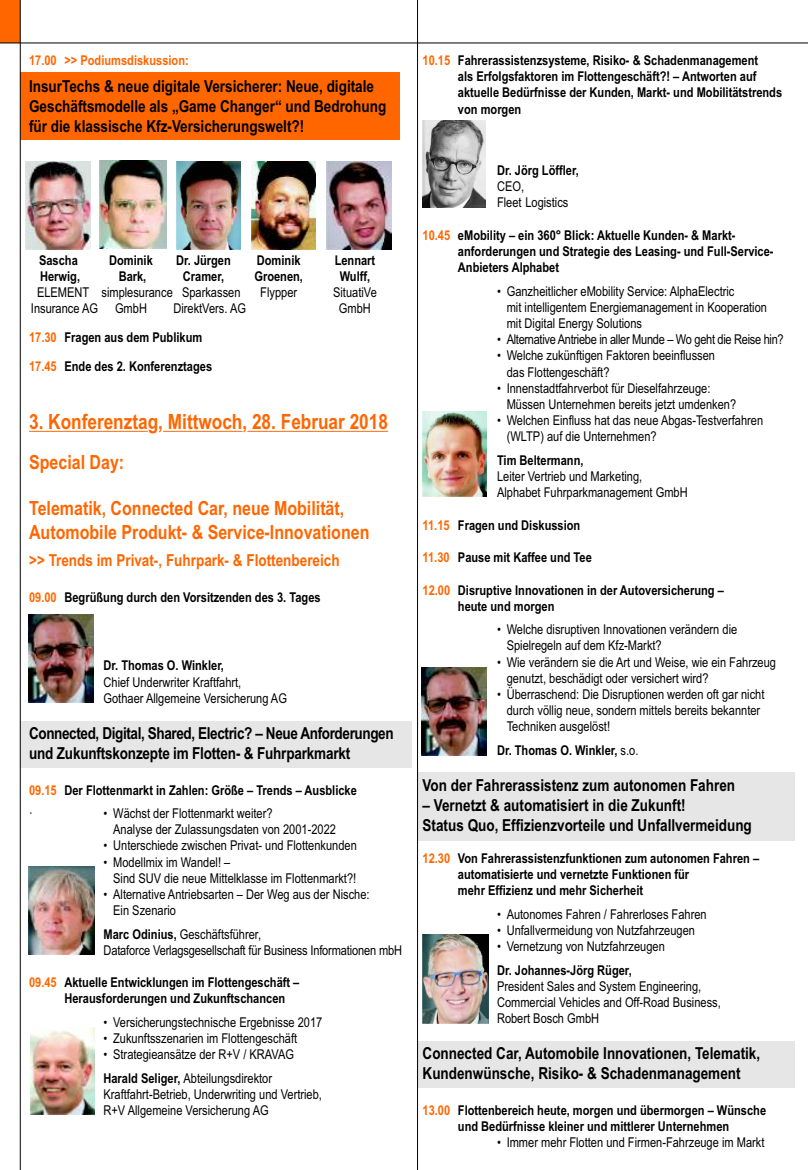
<style>
.page{position:relative;width:808px;height:1170px;background:#fff}
.page>*{position:absolute;margin:0;border:0;box-sizing:border-box;transform-origin:0 0}
.t1{font:700 21px "Arial Narrow";color:#f60}
.t2{font:700 19.5px/23.4px "Arial Narrow";color:#f60}
.t3{font:700 16.5px/19.8px "Arial Narrow";color:#000}
.t4{font:700 16.5px/19.8px "Arial Narrow";letter-spacing:-.025em;color:#000}
.t5{font:700 16.5px "Arial Narrow";color:#f60}
.t6{font:13.5px/16.2px "Arial Narrow";color:#000}
.t7{font:700 13.5px/16.2px "Arial Narrow";color:#000}
.t8{font:700 13.5px/28.8px "Arial Narrow";color:#f60}
.t9{font:13.5px "Arial Narrow";letter-spacing:-.025em;color:#000}
.s1{font-weight:700}
.s2{font-weight:400}
</style>
<div class="page">
<div style="left:418px;top:772px;width:377px;height:68px;background:#e6e6e6"></div>
<div style="left:418px;top:1040px;width:377px;height:47px;background:#e6e6e6"></div>
<div style="left:20px;top:73px;width:379px;height:67px;background:#f60"></div>
<div style="left:20px;top:720px;width:392px;height:47px;background:#e6e6e6"></div>
<hr style="left:29px;top:431px;width:119px;height:1px;background:#f60">
<hr style="left:163px;top:431px;width:79px;height:1px;background:#f60">
<hr style="left:247px;top:431px;width:141px;height:1px;background:#f60">
<img style="left:25px;top:161px;width:66px;height:88px">
<img style="left:177px;top:162px;width:64px;height:87px">
<img style="left:326px;top:162px;width:66px;height:87px">
<img style="left:251px;top:162px;width:65px;height:87px">
<div style="left:0;top:0;width:20px;height:43px;background:#f60"></div>
<hr style="left:0;top:43px;width:808px;height:1px;background:#000">
<hr style="left:417px;top:0;width:1px;height:1169px;background:#000">
<hr style="left:20px;top:0;width:1px;height:1169px;background:#000">
<img style="left:422px;top:121px;width:63px;height:86px">
<img style="left:29px;top:614px;width:65px;height:88px">
<img style="left:29px;top:866px;width:65px;height:88px">
<img style="left:30px;top:1027px;width:64px;height:87px">
<img style="left:422px;top:411px;width:64px;height:85px">
<img style="left:422px;top:667px;width:65px;height:88px">
<img style="left:422px;top:934px;width:67px;height:88px">
<img style="left:100px;top:160px;width:67px;height:88px">
<p class="t8" style="left:29px;top:47px;width:161px">17.00 &gt;&gt; Podiumsdiskussion:</p>
<p class="t3" style="left:29px;top:78px;width:359px">InsurTechs &amp; neue digitale Versicherer: Neue, digitale<br>Geschäftsmodelle als „Game Changer“ und Bedrohung für die klassische Kfz-Versicherungswelt?!</p>
<p class="t7" style="left:39px;top:253px;width:40px">Sascha</p>
<p class="t7" style="left:109px;top:253px;width:45px">Dominik</p>
<p class="t7" style="left:176px;top:253px;width:56px">Dr. Jürgen</p>
<p class="t7" style="left:257px;top:253px;width:45px">Dominik</p>
<p class="t7" style="left:335px;top:253px;width:42px">Lennart</p>
<p class="t7" style="left:40px;top:269px;width:41px">Herwig,</p>
<p class="t7" style="left:119px;top:269px;width:29px">Bark,</p>
<p class="t7" style="left:183px;top:269px;width:43px">Cramer,</p>
<p class="t7" style="left:254px;top:269px;width:50px">Groenen,</p>
<p class="t7" style="left:340px;top:269px;width:32px">Wulff,</p>
<p class="t6" style="left:37px;top:285px;width:205px">ELEMENT simplesurance Sparkassen</p>
<p class="t6" style="left:260px;top:285px;width:38px">Flypper</p>
<p class="t6" style="left:333px;top:285px;width:45px">SituatiVe</p>
<p class="t6" style="left:31px;top:301px;width:69px">Insurance AG</p>
<p class="t6" style="left:115px;top:301px;width:33px">GmbH</p>
<p class="t6" style="left:173px;top:301px;width:74px">DirektVers. AG</p>
<p class="t6" style="left:339px;top:301px;width:33px">GmbH</p>
<p class="t8" style="left:29px;top:324px;width:29px">17.30<br>17.45</p>
<p class="t7" style="left:64px;top:324px;width:149px;line-height:28.8px">Fragen aus dem Publikum<br>Ende des 2. Konferenztages</p>
<h1 class="t1" style="left:29px;top:413px;width:360px">3. Konferenztag, Mittwoch, 28. Februar 2018</h1>
<h2 class="t2" style="left:29px;top:452px;width:97px">Special Day:</h2>
<h2 class="t2" style="left:29px;top:498px;width:342px">Telematik, Connected Car, neue Mobilität,<br>Automobile Produkt- &amp; Service-Innovationen</h2>
<p class="t5" style="left:29px;top:553px;width:312px">&gt;&gt; Trends im Privat-, Fuhrpark- &amp; Flottenbereich</p>
<p class="t8" style="left:29px;top:584px;width:29px">09.00</p>
<p class="t7" style="left:64px;top:590px;width:258px">Begrüßung durch den Vorsitzenden des 3. Tages</p>
<p class="t7" style="left:104px;top:658px;width:122px">Dr. Thomas O. Winkler,</p>
<p class="t6" style="left:104px;top:674px;width:185px">Chief Underwriter Kraftfahrt,<br>Gothaer Allgemeine Versicherung AG</p>
<p class="t4" style="left:29px;top:724px;width:366px">Connected, Digital, Shared, Electric? – Neue Anforderungen und Zukunftskonzepte im Flotten- &amp; Fuhrparkmarkt</p>
<p class="t7" style="left:64px;top:782px;width:294px">Der Flottenmarkt in Zahlen: Größe – Trends – Ausblicke</p>
<p class="t6" style="left:29px;top:806px;width:5px">·</p>
<p class="t6" style="left:113px;top:806px;width:224px;text-indent:-10px">• Wächst der Flottenmarkt weiter?<br>Analyse der Zulassungsdaten von 2001-2022</p>
<p class="t6" style="left:104px;top:838px;width:255px">• Unterschiede zwischen Privat- und Flottenkunden</p>
<p class="t6" style="left:113px;top:854px;width:245px;text-indent:-10px">• Modellmix im Wandel! –<br>Sind SUV die neue Mittelklasse im Flottenmarkt?!</p>
<p class="t6" style="left:113px;top:887px;width:258px;text-indent:-10px">• Alternative Antriebsarten – Der Weg aus der Nische:<br>Ein Szenario</p>
<p class="t6" style="left:104px;top:926px;width:300px"><span class="s1">Marc Odinius,</span> Geschäftsführer,<br>Dataforce Verlagsgesellschaft für Business Informationen mbH</p>
<p class="t7" style="left:64px;top:975px;width:236px">Aktuelle Entwicklungen im Flottengeschäft –<br>Herausforderungen und Zukunftschancen</p>
<p class="t6" style="left:103px;top:1015px;width:220px">• Versicherungstechnische Ergebnisse 2017</p>
<p class="t6" style="left:103px;top:1031px;width:195px">• Zukunftsszenarien im Flottengeschäft</p>
<p class="t6" style="left:103px;top:1043px;width:192px;line-height:23.4px">• Strategieansätze der R+V / KRAVAG<br><span class="s1">Harald Seliger,</span> Abteilungsdirektor</p>
<p class="t6" style="left:103px;top:1087px;width:220px">Kraftfahrt-Betrieb, Underwriting und Vertrieb,<br>R+V Allgemeine Versicherung AG</p>
<p class="t8" style="left:29px;top:776px;width:29px">09.15</p>
<p class="t8" style="left:29px;top:969px;width:29px">09.45</p>
<p class="t8" style="left:423px;top:47px;width:29px">10.15</p>
<p class="t7" style="left:458px;top:53px;width:326px">Fahrerassistenzsysteme, Risiko- &amp; Schadenmanagement<br>als Erfolgsfaktoren im Flottengeschäft?! – Antworten auf aktuelle Bedürfnisse der Kunden, Markt- und Mobilitätstrends von morgen</p>
<p class="t7" style="left:497px;top:163px;width:83px">Dr. Jörg Löffler,</p>
<p class="t6" style="left:497px;top:179px;width:73px">CEO,<br>Fleet Logistics</p>
<p class="t7" style="left:458px;top:228px;width:317px">eMobility – ein 360° Blick: Aktuelle Kunden- &amp; Markt&shy;anforderungen und Strategie des Leasing- und Full-Service-<br>Anbieters Alphabet</p>
<p class="t6" style="left:507px;top:284px;width:262px;text-indent:-10px">• Ganzheitlicher eMobility Service: AlphaElectric<br>mit intelligentem Energiemanagement in Kooperation mit Digital Energy Solutions</p>
<p class="t9" style="left:497px;top:334px;width:288px">• Alternative Antriebe in aller Munde – Wo geht die Reise hin?</p>
<p class="t6" style="left:507px;top:349px;width:210px;text-indent:-10px">• Welche zukünftigen Faktoren beeinflussen das Flottengeschäft?</p>
<p class="t6" style="left:507px;top:381px;width:231px;text-indent:-10px">• Innenstadtfahrverbot für Dieselfahrzeuge:<br>Müssen Unternehmen bereits jetzt umdenken?</p>
<p class="t6" style="left:507px;top:413px;width:258px;text-indent:-10px">• Welchen Einfluss hat das neue Abgas-Testverfahren (WLTP) auf die Unternehmen?</p>
<p class="t7" style="left:497px;top:453px;width:88px">Tim Beltermann,</p>
<p class="t6" style="left:497px;top:469px;width:192px">Leiter Vertrieb und Marketing,<br>Alphabet Fuhrparkmanagement GmbH</p>
<p class="t7" style="left:458px;top:518px;width:124px">Fragen und Diskussion</p>
<p class="t7" style="left:458px;top:550px;width:135px">Pause mit Kaffee und Tee</p>
<p class="t7" style="left:458px;top:583px;width:267px">Disruptive Innovationen in der Autoversicherung – heute und morgen</p>
<p class="t6" style="left:507px;top:622px;width:232px;text-indent:-10px">• Welche disruptiven Innovationen verändern die<br>Spielregeln auf dem Kfz-Markt?</p>
<p class="t6" style="left:507px;top:655px;width:271px;text-indent:-10px">• Wie verändern sie die Art und Weise, wie ein Fahrzeug genutzt, beschädigt oder versichert wird?</p>
<p class="t6" style="left:507px;top:687px;width:259px;text-indent:-10px">• Überraschend: Die Disruptionen werden oft gar nicht durch völlig neue, sondern mittels bereits bekannter<br>Techniken ausgelöst!</p>
<p class="t7" style="left:497px;top:743px;width:143px">Dr. Thomas O. Winkler, <span class="s2">s.o.</span></p>
<p class="t3" style="left:423px;top:776px;width:314px">Von der Fahrerassistenz zum autonomen Fahren</p>
<p class="t3" style="left:423px;top:796px;width:331px">– Vernetzt &amp; automatisiert in die Zukunft!<br>Status Quo, Effizienzvorteile und Unfallvermeidung</p>
<p class="t7" style="left:458px;top:851px;width:303px">Von Fahrerassistenzfunktionen zum autonomen Fahren – automatisierte und vernetzte Funktionen für<br>mehr Effizienz und mehr Sicherheit</p>
<p class="t6" style="left:497px;top:907px;width:211px">• Autonomes Fahren / Fahrerloses Fahren</p>
<p class="t6" style="left:497px;top:923px;width:199px">• Unfallvermeidung von Nutzfahrzeugen</p>
<p class="t6" style="left:497px;top:939px;width:169px">• Vernetzung von Nutzfahrzeugen</p>
<p class="t7" style="left:497px;top:962px;width:136px">Dr. Johannes-Jörg Rüger,</p>
<p class="t6" style="left:497px;top:979px;width:225px">President Sales and System Engineering,<br>Commercial Vehicles and Off-Road Business,<br>Robert Bosch GmbH</p>
<p class="t3" style="left:423px;top:1044px;width:339px">Connected Car, Automobile Innovationen, Telematik,<br>Kundenwünsche, Risiko- &amp; Schadenmanagement</p>
<p class="t7" style="left:458px;top:1103px;width:310px">Flottenbereich heute, morgen und übermorgen – Wünsche und Bedürfnisse kleiner und mittlerer Unternehmen</p>
<p class="t6" style="left:497px;top:1135px;width:269px">• Immer mehr Flotten und Firmen-Fahrzeuge im Markt</p>
<p class="t8" style="left:423px;top:222px;width:29px">10.45</p>
<p class="t8" style="left:423px;top:512px;width:29px">11.15</p>
<p class="t8" style="left:423px;top:544px;width:29px">11.30</p>
<p class="t8" style="left:423px;top:576px;width:29px">12.00</p>
<p class="t8" style="left:423px;top:845px;width:29px">12.30</p>
<p class="t8" style="left:423px;top:1097px;width:29px">13.00</p>
</div>
